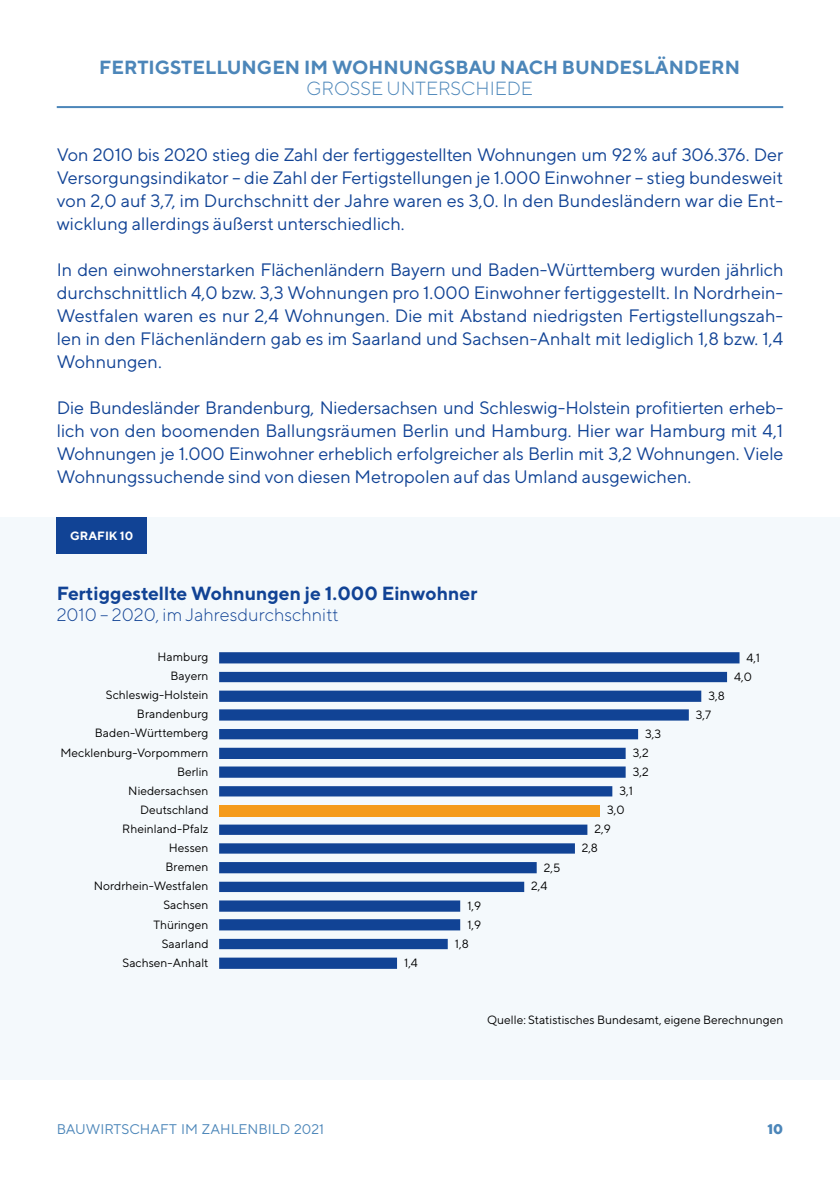
<style>
.page{position:relative;width:840px;height:1191px;background:#fff}
.page>*{position:absolute;margin:0;border:0;box-sizing:border-box;transform-origin:0 0}
.t1{font:700 19px "TT Norms";color:#4c86b9}
.t2{font:700 19px "TT Norms";color:#114395}
.t3{font:300 19px "TT Norms";color:#4c86b9}
.t4{font:18px/23px "TT Norms";color:#114395;text-align:justify}
.t5{font:300 18px "TT Norms";color:#114395}
.t6{font:14px "TT Norms";color:#4c86b9}
.t7{font:800 14px "TT Norms";color:#4c86b9}
.t8{font:12px/19.2px "TT Norms";color:#000}
.t9{font:700 12px "TT Norms";color:#fff}
</style>
<div class="page">
<div style="left:0;top:517px;width:839px;height:562px;background:#f4f9fc"></div>
<hr style="left:57px;top:106px;width:725px;height:2px;background:#4c86b9">
<div style="left:57px;top:517px;width:90px;height:37px;background:#114395"></div>
<svg style="left:219px;top:652px;width:520px;height:316px"></svg>
<p class="t1" style="left:99px;top:55px;width:642px">FERTIGSTELLUNGEN IM WOHNUNGSBAU NACH BUNDESLÄNDERN</p>
<p class="t3" style="left:306px;top:77px;width:228px">GROSSE UNTERSCHIEDE</p>
<p class="t4" style="left:57px;top:142px;width:727px">Von 2010 bis 2020 stieg die Zahl der fertiggestellten Wohnungen um 92% auf 306.376. Der Versorgungsindikator – die Zahl der Fertigstellungen je 1.000 Einwohner – stieg bundesweit von 2,0 auf 3,7, im Durchschnitt der Jahre waren es 3,0. In den Bundesländern war die Ent&shy;wicklung allerdings äußerst unterschiedlich.</p>
<p class="t4" style="left:57px;top:257px;width:727px">In den einwohnerstarken Flächenländern Bayern und Baden-Württemberg wurden jährlich durchschnittlich 4,0 bzw. 3,3 Wohnungen pro 1.000 Einwohner fertiggestellt. In Nordrhein-Westfalen waren es nur 2,4 Wohnungen. Die mit Abstand niedrigsten Fertigstellungszah&shy;len in den Flächenländern gab es im Saarland und Sachsen-Anhalt mit lediglich 1,8 bzw. 1,4<br>Wohnungen.</p>
<p class="t4" style="left:57px;top:396px;width:728px">Die Bundesländer Brandenburg, Niedersachsen und Schleswig-Holstein profitierten erheb&shy;lich von den boomenden Ballungsräumen Berlin und Hamburg. Hier war Hamburg mit 4,1<br>Wohnungen je 1.000 Einwohner erheblich erfolgreicher als Berlin mit 3,2 Wohnungen. Viele Wohnungssuchende sind von diesen Metropolen auf das Umland ausgewichen.</p>
<p class="t9" style="left:70px;top:528px;width:64px">GRAFIK 10</p>
<p class="t2" style="left:57px;top:581px;width:422px">Fertiggestellte Wohnungen je 1.000 Einwohner</p>
<p class="t5" style="left:57px;top:603px;width:283px">2010 – 2020, im Jahresdurchschnitt</p>
<p class="t8" style="left:60px;top:647px;width:149px;text-align:right">Hamburg<br>Bayern<br>Schleswig-Holstein<br>Brandenburg<br>Baden-Württemberg<br>Mecklenburg-Vorpommern<br>Berlin<br>Niedersachsen<br>Deutschland<br>Rheinland-Pfalz<br>Hessen<br>Bremen<br>Nordrhein-Westfalen<br>Sachsen<br>Thüringen<br>Saarland<br>Sachsen-Anhalt</p>
<p class="t8" style="left:733px;top:648px;width:27px;text-indent:12px">4,1<br>4,0</p>
<p class="t8" style="left:695px;top:686px;width:31px;line-height:18.6px;text-indent:13px">3,8<br>3,7</p>
<p class="t8" style="left:644px;top:724px;width:18px">3,3</p>
<p class="t8" style="left:632px;top:743px;width:17px">3,2</p>
<p class="t8" style="left:632px;top:762px;width:17px">3,2</p>
<p class="t8" style="left:619px;top:781px;width:15px">3,1</p>
<p class="t8" style="left:606px;top:800px;width:19px">3,0</p>
<p class="t8" style="left:594px;top:819px;width:18px">2,9</p>
<p class="t8" style="left:581px;top:838px;width:18px">2,8</p>
<p class="t8" style="left:531px;top:858px;width:31px;line-height:18.6px;text-indent:13px">2,5<br>2,4</p>
<p class="t8" style="left:467px;top:896px;width:15px">1,9</p>
<p class="t8" style="left:467px;top:915px;width:15px">1,9</p>
<p class="t8" style="left:454px;top:933px;width:15px">1,8</p>
<p class="t8" style="left:404px;top:953px;width:15px">1,4</p>
<p class="t8" style="left:487px;top:1009px;width:297px">Quelle: Statistisches Bundesamt, eigene Berechnungen</p>
<p class="t6" style="left:57px;top:1120px;width:269px">BAUWIRTSCHAFT IM ZAHLENBILD 2021</p>
<p class="t7" style="left:767px;top:1120px;width:17px">10</p>
</div>
